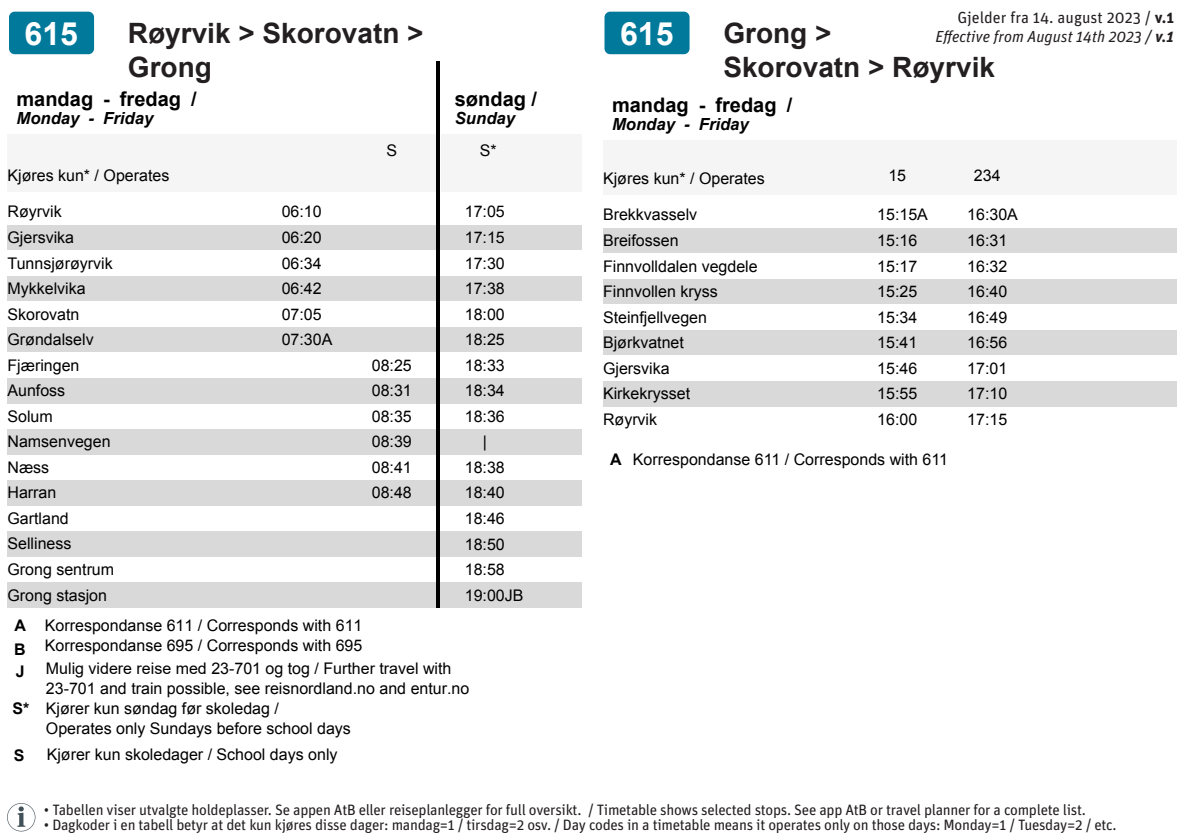
<style>
.page{position:relative;width:1191px;height:840px;background:#fff}
.page>*{position:absolute;margin:0;border:0;box-sizing:border-box;transform-origin:0 0}
.t1{font:700 32px "Arial";color:#fff}
.t2{font:700 28px/33.6px "Arial";color:#231f20}
.t3{font:700 20px "Arial";color:#000}
.t4{font:italic 700 16.6px "Arial";color:#000}
.t5{font:16px/25.6px "Arial";color:#000}
.t6{font:italic 16px/19.2px "Unit Pro";color:#231f20;text-align:right}
.t7{font:700 16px "Arial";color:#000}
.t8{font:15px "Unit Pro";letter-spacing:-.02em;color:#231f20}
.s1{font-weight:700}
.s2{font-style:normal}
.s3{font-weight:700;font-style:normal}
</style>
<div class="page">
<div style="left:9px;top:12px;width:85px;height:42px;background:#00799b;border-radius:6px"></div>
<div style="left:8px;top:135px;width:249px;height:57px;background:#f5f5f5"></div>
<div style="left:257px;top:135px;width:90px;height:57px;background:#f5f5f5"></div>
<div style="left:347px;top:135px;width:90px;height:57px;background:#f5f5f5"></div>
<hr style="left:437px;top:61px;width:3px;height:140px;background:#000">
<div style="left:441px;top:135px;width:140px;height:57px;background:#f5f5f5"></div>
<div style="left:8px;top:225px;width:429px;height:25px;background:#d9d9d9"></div>
<div style="left:8px;top:276px;width:429px;height:25px;background:#d9d9d9"></div>
<div style="left:8px;top:327px;width:429px;height:25px;background:#d9d9d9"></div>
<div style="left:8px;top:378px;width:429px;height:25px;background:#d9d9d9"></div>
<div style="left:8px;top:429px;width:429px;height:25px;background:#d9d9d9"></div>
<div style="left:8px;top:480px;width:429px;height:25px;background:#d9d9d9"></div>
<div style="left:8px;top:531px;width:429px;height:25px;background:#d9d9d9"></div>
<div style="left:8px;top:582px;width:429px;height:25px;background:#d9d9d9"></div>
<hr style="left:437px;top:199px;width:3px;height:408px;background:#000">
<div style="left:440px;top:225px;width:141px;height:25px;background:#d9d9d9"></div>
<div style="left:440px;top:276px;width:141px;height:25px;background:#d9d9d9"></div>
<div style="left:440px;top:327px;width:141px;height:25px;background:#d9d9d9"></div>
<div style="left:440px;top:378px;width:141px;height:25px;background:#d9d9d9"></div>
<div style="left:440px;top:429px;width:141px;height:25px;background:#d9d9d9"></div>
<div style="left:440px;top:480px;width:141px;height:25px;background:#d9d9d9"></div>
<div style="left:440px;top:531px;width:141px;height:25px;background:#d9d9d9"></div>
<div style="left:440px;top:582px;width:141px;height:25px;background:#d9d9d9"></div>
<div style="left:604px;top:12px;width:85px;height:42px;background:#00799b;border-radius:6px"></div>
<div style="left:603px;top:141px;width:249px;height:54px;background:#f5f5f5"></div>
<div style="left:852px;top:141px;width:90px;height:54px;background:#f5f5f5"></div>
<div style="left:942px;top:141px;width:90px;height:54px;background:#f5f5f5"></div>
<div style="left:1032px;top:141px;width:90px;height:54px;background:#f5f5f5"></div>
<div style="left:1122px;top:141px;width:54px;height:54px;background:#f5f5f5"></div>
<div style="left:603px;top:228px;width:573px;height:25px;background:#d9d9d9"></div>
<div style="left:603px;top:279px;width:573px;height:25px;background:#d9d9d9"></div>
<div style="left:603px;top:330px;width:573px;height:25px;background:#d9d9d9"></div>
<div style="left:603px;top:381px;width:573px;height:25px;background:#d9d9d9"></div>
<svg style="left:7px;top:803px;width:28px;height:28px"></svg>
<p class="t1" style="left:25px;top:12px;width:55px">615</p>
<p class="t2" style="left:128px;top:17px;width:297px">Røyrvik &gt; Skorovatn &gt;<br>Grong</p>
<p class="t3" style="left:17px;top:86px;width:182px">mandag - fredag /</p>
<p class="t4" style="left:17px;top:108px;width:138px">Monday - Friday</p>
<p class="t5" style="left:8px;top:163px;width:163px">Kjøres kun* / Operates</p>
<p class="t5" style="left:386px;top:137px;width:12px">S</p>
<p class="t5" style="left:8px;top:199px;width:56px">Røyrvik</p>
<p class="t5" style="left:282px;top:199px;width:42px">06:10</p>
<p class="t5" style="left:8px;top:224px;width:68px">Gjersvika</p>
<p class="t5" style="left:282px;top:224px;width:42px">06:20</p>
<p class="t5" style="left:8px;top:250px;width:107px">Tunnsjørøyrvik</p>
<p class="t5" style="left:282px;top:250px;width:42px">06:34</p>
<p class="t5" style="left:8px;top:276px;width:80px">Mykkelvika</p>
<p class="t5" style="left:282px;top:276px;width:42px">06:42</p>
<p class="t5" style="left:8px;top:301px;width:74px">Skorovatn</p>
<p class="t5" style="left:282px;top:301px;width:42px">07:05</p>
<p class="t5" style="left:8px;top:327px;width:88px">Grøndalselv</p>
<p class="t5" style="left:282px;top:327px;width:52px">07:30A</p>
<p class="t5" style="left:8px;top:352px;width:73px">Fjæringen</p>
<p class="t5" style="left:372px;top:352px;width:42px">08:25</p>
<p class="t5" style="left:8px;top:378px;width:59px">Aunfoss</p>
<p class="t5" style="left:372px;top:378px;width:42px">08:31</p>
<p class="t5" style="left:8px;top:403px;width:47px">Solum</p>
<p class="t5" style="left:372px;top:403px;width:42px">08:35</p>
<p class="t5" style="left:8px;top:429px;width:105px">Namsenvegen</p>
<p class="t5" style="left:372px;top:429px;width:42px">08:39</p>
<p class="t5" style="left:8px;top:454px;width:43px">Næss</p>
<p class="t5" style="left:372px;top:454px;width:42px">08:41</p>
<p class="t5" style="left:8px;top:480px;width:50px">Harran</p>
<p class="t5" style="left:372px;top:480px;width:42px">08:48</p>
<p class="t5" style="left:8px;top:505px;width:108px">Gartland<br>Selliness<br>Grong sentrum<br>Grong stasjon</p>
<p class="t3" style="left:455px;top:86px;width:84px">søndag /</p>
<p class="t4" style="left:455px;top:108px;width:62px">Sunday</p>
<p class="t5" style="left:480px;top:138px;width:18px">S*</p>
<p class="t5" style="left:465px;top:199px;width:42px">17:05</p>
<p class="t5" style="left:465px;top:224px;width:42px">17:15</p>
<p class="t5" style="left:465px;top:250px;width:42px">17:30</p>
<p class="t5" style="left:465px;top:276px;width:42px">17:38</p>
<p class="t5" style="left:465px;top:301px;width:42px">18:00</p>
<p class="t5" style="left:465px;top:327px;width:42px">18:25</p>
<p class="t5" style="left:465px;top:352px;width:42px">18:33</p>
<p class="t5" style="left:465px;top:378px;width:42px">18:34</p>
<p class="t5" style="left:465px;top:403px;width:42px">18:36</p>
<p class="t5" style="left:483px;top:429px;width:6px">|</p>
<p class="t5" style="left:465px;top:454px;width:42px">18:38</p>
<p class="t5" style="left:465px;top:480px;width:42px">18:40</p>
<p class="t5" style="left:465px;top:505px;width:42px">18:46</p>
<p class="t5" style="left:465px;top:531px;width:42px">18:50</p>
<p class="t5" style="left:465px;top:556px;width:42px">18:58</p>
<p class="t5" style="left:465px;top:582px;width:60px">19:00JB</p>
<p class="t5" style="left:14px;top:615px;width:350px;line-height:19.6px;text-align:right">Korrespondanse 611 / Corresponds with 611<br><span class="s1">B</span> Korrespondanse 695 / Corresponds with 695</p>
<p class="t7" style="left:16px;top:660px;width:10px">J</p>
<p class="t7" style="left:15px;top:614px;width:13px">A</p>
<p class="t5" style="left:46px;top:658px;width:425px;line-height:19.8px">Mulig videre reise med 23-701 og tog / Further travel with 23-701 and train possible, see reisnordland.no and entur.no Kjører kun søndag før skoledag /<br>Operates only Sundays before school days</p>
<p class="t7" style="left:12px;top:697px;width:18px">S*</p>
<p class="t7" style="left:14px;top:744px;width:12px">S</p>
<p class="t5" style="left:47px;top:741px;width:292px">Kjører kun skoledager / School days only</p>
<p class="t1" style="left:620px;top:12px;width:55px">615</p>
<p class="t6" style="left:935px;top:7px;width:240px"><span class="s2">Gjelder fra 14. august 2023 /</span> <span class="s3">v.1<br></span>Effective from August 14th 2023 / <span class="s1">v.1</span></p>
<p class="t2" style="left:723px;top:17px;width:273px">Grong &gt;<br>Skorovatn &gt; Røyrvik</p>
<p class="t3" style="left:612px;top:92px;width:182px">mandag - fredag /</p>
<p class="t4" style="left:612px;top:114px;width:138px">Monday - Friday</p>
<p class="t5" style="left:603px;top:166px;width:163px">Kjøres kun* / Operates</p>
<p class="t5" style="left:888px;top:163px;width:19px">15</p>
<p class="t5" style="left:974px;top:163px;width:28px">234</p>
<p class="t5" style="left:603px;top:202px;width:96px">Brekkvasselv</p>
<p class="t5" style="left:877px;top:202px;width:52px">15:15A</p>
<p class="t5" style="left:967px;top:202px;width:52px">16:30A</p>
<p class="t5" style="left:603px;top:227px;width:77px">Breifossen</p>
<p class="t5" style="left:877px;top:227px;width:42px">15:16</p>
<p class="t5" style="left:967px;top:227px;width:42px">16:31</p>
<p class="t5" style="left:603px;top:253px;width:156px">Finnvolldalen vegdele</p>
<p class="t5" style="left:877px;top:253px;width:42px">15:17</p>
<p class="t5" style="left:967px;top:253px;width:42px">16:32</p>
<p class="t5" style="left:603px;top:279px;width:116px">Finnvollen kryss</p>
<p class="t5" style="left:877px;top:279px;width:42px">15:25</p>
<p class="t5" style="left:967px;top:279px;width:42px">16:40</p>
<p class="t5" style="left:603px;top:304px;width:106px">Steinfjellvegen</p>
<p class="t5" style="left:877px;top:304px;width:42px">15:34</p>
<p class="t5" style="left:967px;top:304px;width:42px">16:49</p>
<p class="t5" style="left:603px;top:330px;width:82px">Bjørkvatnet</p>
<p class="t5" style="left:877px;top:330px;width:42px">15:41</p>
<p class="t5" style="left:967px;top:330px;width:42px">16:56</p>
<p class="t5" style="left:603px;top:355px;width:68px">Gjersvika</p>
<p class="t5" style="left:877px;top:355px;width:42px">15:46</p>
<p class="t5" style="left:967px;top:355px;width:42px">17:01</p>
<p class="t5" style="left:603px;top:381px;width:89px">Kirkekrysset</p>
<p class="t5" style="left:877px;top:381px;width:42px">15:55</p>
<p class="t5" style="left:967px;top:381px;width:42px">17:10</p>
<p class="t5" style="left:603px;top:406px;width:56px">Røyrvik</p>
<p class="t5" style="left:877px;top:406px;width:42px">16:00</p>
<p class="t5" style="left:967px;top:406px;width:42px">17:15</p>
<p class="t7" style="left:610px;top:449px;width:13px">A</p>
<p class="t5" style="left:633px;top:447px;width:317px">Korrespondanse 611 / Corresponds with 611</p>
<p class="t8" style="left:44px;top:798px;width:1043px">• Tabellen viser utvalgte holdeplasser. Se appen AtB eller reiseplanlegger for full oversikt. / Timetable shows selected stops. See app AtB or travel planner for a complete list.</p>
<p class="t8" style="left:44px;top:813px;width:1074px">• Dagkoder i en tabell betyr at det kun kjøres disse dager: mandag=1 / tirsdag=2 osv. / Day codes in a timetable means it operates only on those days: Monday=1 / Tuesday=2 / etc.</p>
</div>
